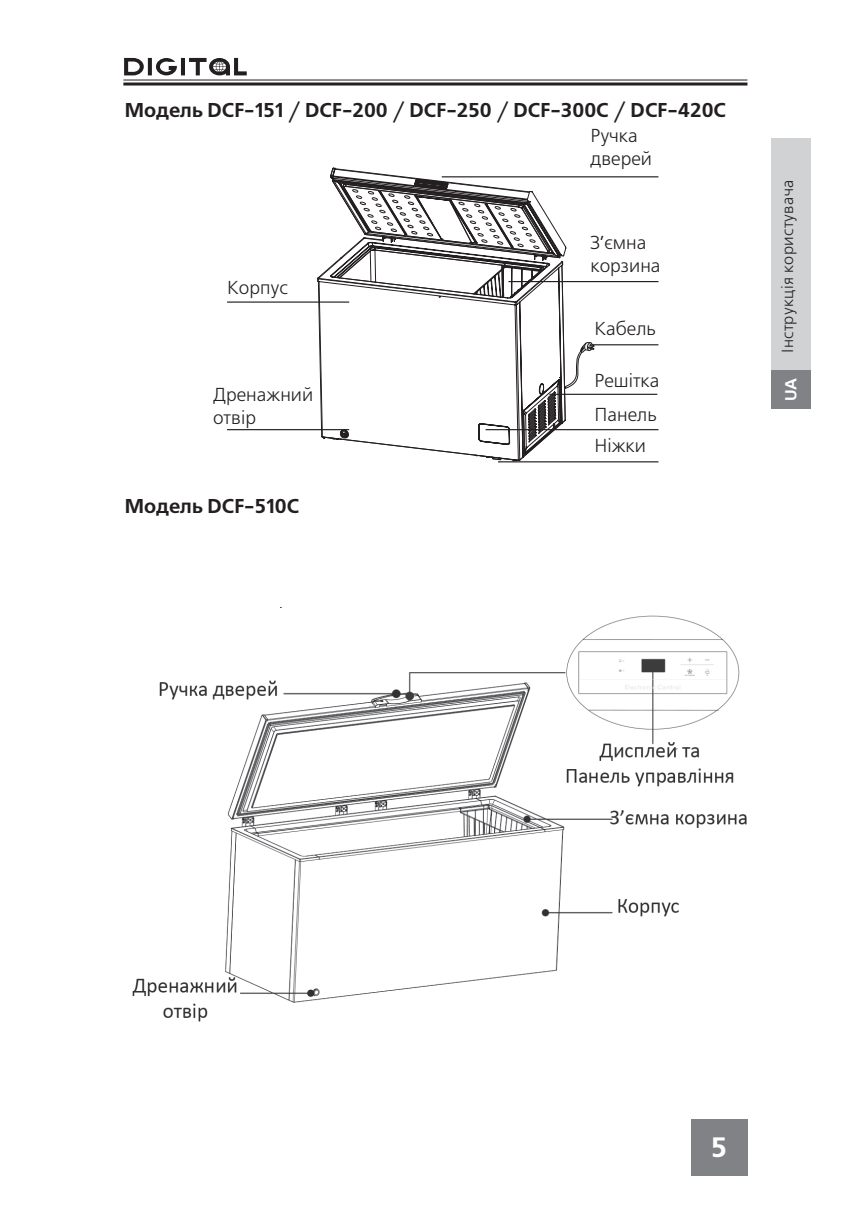
<style>
.page{position:relative;width:851px;height:1214px;background:#fff}
.page>*{position:absolute;margin:0;border:0;box-sizing:border-box;transform-origin:0 0}
.t1{font:700 28px "Free Set C";color:#fff}
.t2{font:700 20px "Free Set C";color:#231f20}
.t3{font:18.8px/22.4px "Free Set C";color:#231f20}
.t4{font:16px "Free Set C";letter-spacing:.02em;color:#231f20}
.t5{font:700 16px "Free Set C";color:#fff}
</style>
<div class="page">
<hr style="left:123px;top:79px;width:624px;height:1px;background:#231f20">
<hr style="left:123px;top:82px;width:624px;height:3px;background:#231f20">
<svg style="left:124px;top:58px;width:123px;height:17px"></svg>
<div style="left:691px;top:1118px;width:56px;height:57px;background:#808285"></div>
<div style="left:771px;top:369px;width:39px;height:40px;background:#808285"></div>
<div style="left:771px;top:138px;width:39px;height:232px;background:#d1d2d4"></div>
<hr style="left:227px;top:429px;width:122px;height:1px;background:#231f20">
<hr style="left:590px;top:344px;width:68px;height:1px;background:#231f20">
<hr style="left:441px;top:176px;width:217px;height:1px;background:#231f20">
<hr style="left:508px;top:281px;width:150px;height:1px;background:#231f20">
<hr style="left:498px;top:461px;width:160px;height:1px;background:#231f20">
<hr style="left:549px;top:393px;width:108px;height:2px;background:#231f20">
<hr style="left:485px;top:429px;width:173px;height:1px;background:#231f20">
<svg style="left:566px;top:342px;width:28px;height:89px"></svg>
<svg style="left:317px;top:168px;width:249px;height:293px"></svg>
<hr style="left:227px;top:301px;width:122px;height:1px;background:#231f20">
<img style="left:132px;top:607px;width:615px;height:415px">
<p class="t2" style="left:125px;top:99px;width:602px">Модель DCF-151 / DCF-200 / DCF-250 / DCF-300C / DCF-420C</p>
<p class="t3" style="left:590px;top:125px;width:63px">Ручка дверей</p>
<p class="t3" style="left:227px;top:277px;width:63px">Корпус</p>
<p class="t3" style="left:213px;top:384px;width:102px">Дренажний отвір</p>
<p class="t2" style="left:125px;top:494px;width:176px">Модель DCF-510C</p>
<p class="t3" style="left:590px;top:232px;width:72px">З’ємна корзина</p>
<p class="t3" style="left:594px;top:318px;width:64px">Кабель</p>
<p class="t3" style="left:594px;top:370px;width:67px">Решітка</p>
<p class="t3" style="left:594px;top:400px;width:65px;line-height:30.4px">Панель<br>Ніжки</p>
<p class="t4" style="left:778px;top:353px;width:175px;rotate:-90deg">Інструкція користувача</p>
<p class="t5" style="left:781px;top:401px;width:25px;rotate:-90deg">UA</p>
<h1 class="t1" style="left:711px;top:1130px;width:18px">5</h1>
</div>
